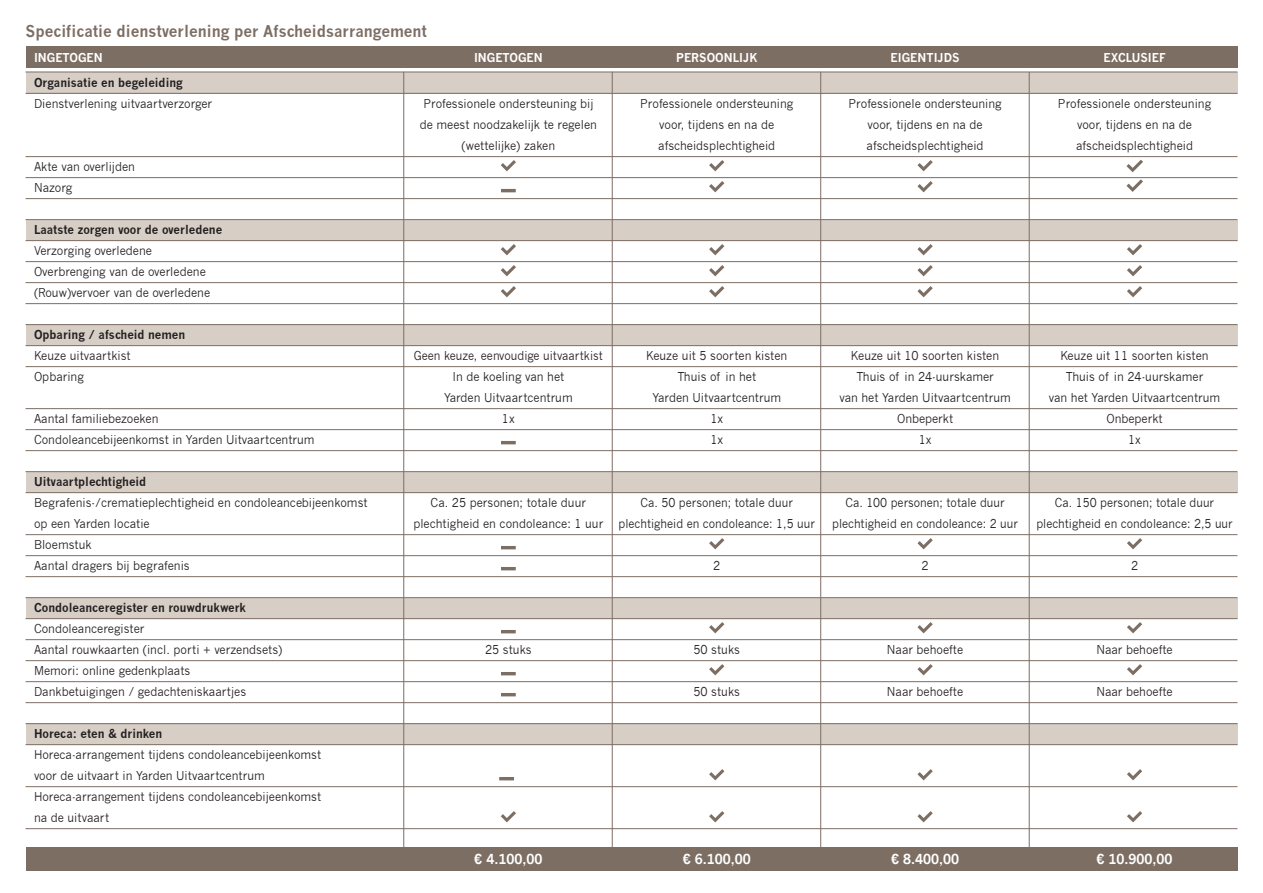
<style>
.page{position:relative;width:1263px;height:893px;background:#fff}
.page>*{position:absolute;margin:0;border:0;box-sizing:border-box;transform-origin:0 0}
.t1{font:700 15.9px "News Gothic";color:#7d6e64;scale:.95 1}
.t2{font:700 13.5px "News Gothic";color:#fff;scale:.95 1}
.t3{font:12px/21px "News Gothic";color:#231f20;text-align:center;scale:.95 1}
.t4{font:12px/21px "News Gothic";color:#231f20;text-align:center;scale:.93 1}
.t5{font:700 12px "News Gothic";color:#231f20;scale:.95 1}
.t6{font:700 12px "News Gothic";color:#fff;scale:.95 1}
.s1{font-weight:700;color:#fff}
</style>
<div class="page">
<div style="left:26px;top:220px;width:1211px;height:20px;background:#d7cec5"></div>
<div style="left:26px;top:72px;width:1211px;height:22px;background:#d7cec5"></div>
<div style="left:26px;top:46px;width:1211px;height:21px;background:#7d6e64"></div>
<div style="left:26px;top:847px;width:1211px;height:24px;background:#7d6e64"></div>
<div style="left:26px;top:325px;width:1211px;height:21px;background:#d7cec5"></div>
<div style="left:26px;top:472px;width:1211px;height:20px;background:#d7cec5"></div>
<div style="left:26px;top:598px;width:1211px;height:20px;background:#d7cec5"></div>
<div style="left:26px;top:724px;width:1211px;height:21px;background:#d7cec5"></div>
<svg style="left:501px;top:160px;width:15px;height:11px"></svg>
<svg style="left:501px;top:189px;width:15px;height:3px"></svg>
<svg style="left:501px;top:244px;width:15px;height:11px"></svg>
<svg style="left:501px;top:265px;width:15px;height:11px"></svg>
<svg style="left:501px;top:286px;width:15px;height:11px"></svg>
<svg style="left:501px;top:441px;width:15px;height:3px"></svg>
<svg style="left:501px;top:546px;width:15px;height:3px"></svg>
<svg style="left:501px;top:567px;width:15px;height:3px"></svg>
<svg style="left:501px;top:630px;width:15px;height:3px"></svg>
<svg style="left:501px;top:672px;width:15px;height:3px"></svg>
<svg style="left:501px;top:693px;width:15px;height:3px"></svg>
<svg style="left:499px;top:777px;width:15px;height:3px"></svg>
<svg style="left:501px;top:811px;width:15px;height:11px"></svg>
<svg style="left:709px;top:160px;width:15px;height:11px"></svg>
<svg style="left:709px;top:181px;width:15px;height:11px"></svg>
<svg style="left:709px;top:244px;width:15px;height:11px"></svg>
<svg style="left:709px;top:265px;width:15px;height:11px"></svg>
<svg style="left:709px;top:286px;width:15px;height:11px"></svg>
<svg style="left:709px;top:538px;width:15px;height:11px"></svg>
<svg style="left:709px;top:622px;width:15px;height:11px"></svg>
<svg style="left:709px;top:664px;width:15px;height:11px"></svg>
<svg style="left:709px;top:769px;width:15px;height:11px"></svg>
<svg style="left:709px;top:811px;width:15px;height:11px"></svg>
<svg style="left:917px;top:160px;width:16px;height:11px"></svg>
<svg style="left:917px;top:181px;width:16px;height:11px"></svg>
<svg style="left:917px;top:244px;width:16px;height:11px"></svg>
<svg style="left:917px;top:265px;width:16px;height:11px"></svg>
<svg style="left:917px;top:286px;width:16px;height:11px"></svg>
<svg style="left:917px;top:538px;width:16px;height:11px"></svg>
<svg style="left:917px;top:622px;width:16px;height:11px"></svg>
<svg style="left:917px;top:664px;width:16px;height:11px"></svg>
<svg style="left:917px;top:769px;width:16px;height:11px"></svg>
<svg style="left:917px;top:811px;width:16px;height:11px"></svg>
<svg style="left:1127px;top:244px;width:15px;height:11px"></svg>
<svg style="left:1127px;top:265px;width:15px;height:11px"></svg>
<svg style="left:1127px;top:286px;width:15px;height:11px"></svg>
<svg style="left:1127px;top:538px;width:15px;height:11px"></svg>
<svg style="left:1127px;top:622px;width:15px;height:11px"></svg>
<svg style="left:1127px;top:664px;width:15px;height:11px"></svg>
<svg style="left:1127px;top:769px;width:15px;height:11px"></svg>
<svg style="left:1127px;top:811px;width:15px;height:11px"></svg>
<hr style="left:612px;top:72px;width:1px;height:784px;background:#7d6e64">
<hr style="left:820px;top:72px;width:1px;height:784px;background:#7d6e64">
<hr style="left:1029px;top:72px;width:1px;height:784px;background:#7d6e64">
<hr style="left:403px;top:72px;width:1px;height:784px;background:#7d6e64">
<hr style="left:26px;top:156px;width:1211px;height:1px;background:#7d6e64">
<hr style="left:26px;top:72px;width:1211px;height:1px;background:#7d6e64">
<hr style="left:26px;top:177px;width:1211px;height:1px;background:#7d6e64">
<hr style="left:26px;top:93px;width:1211px;height:1px;background:#7d6e64">
<hr style="left:26px;top:198px;width:1211px;height:1px;background:#7d6e64">
<hr style="left:26px;top:219px;width:1211px;height:1px;background:#7d6e64">
<hr style="left:26px;top:240px;width:1211px;height:1px;background:#7d6e64">
<hr style="left:26px;top:261px;width:1211px;height:1px;background:#7d6e64">
<hr style="left:26px;top:282px;width:1211px;height:1px;background:#7d6e64">
<hr style="left:26px;top:303px;width:1211px;height:1px;background:#7d6e64">
<hr style="left:26px;top:324px;width:1211px;height:1px;background:#7d6e64">
<hr style="left:26px;top:345px;width:1211px;height:1px;background:#7d6e64">
<hr style="left:26px;top:366px;width:1211px;height:1px;background:#7d6e64">
<hr style="left:26px;top:408px;width:1211px;height:1px;background:#7d6e64">
<hr style="left:26px;top:429px;width:1211px;height:1px;background:#7d6e64">
<hr style="left:26px;top:450px;width:1211px;height:1px;background:#7d6e64">
<hr style="left:26px;top:471px;width:1211px;height:1px;background:#7d6e64">
<hr style="left:26px;top:492px;width:1211px;height:1px;background:#7d6e64">
<hr style="left:26px;top:534px;width:1211px;height:1px;background:#7d6e64">
<hr style="left:26px;top:555px;width:1211px;height:1px;background:#7d6e64">
<hr style="left:26px;top:576px;width:1211px;height:1px;background:#7d6e64">
<hr style="left:26px;top:597px;width:1211px;height:1px;background:#7d6e64">
<hr style="left:26px;top:618px;width:1211px;height:1px;background:#7d6e64">
<hr style="left:26px;top:639px;width:1211px;height:1px;background:#7d6e64">
<hr style="left:26px;top:660px;width:1211px;height:1px;background:#7d6e64">
<hr style="left:26px;top:681px;width:1211px;height:1px;background:#7d6e64">
<hr style="left:26px;top:702px;width:1211px;height:1px;background:#7d6e64">
<hr style="left:26px;top:723px;width:1211px;height:1px;background:#7d6e64">
<hr style="left:26px;top:744px;width:1211px;height:1px;background:#7d6e64">
<hr style="left:26px;top:786px;width:1211px;height:1px;background:#7d6e64">
<hr style="left:26px;top:828px;width:1211px;height:1px;background:#7d6e64">
<svg style="left:1126px;top:160px;width:17px;height:12px"></svg>
<svg style="left:1126px;top:179px;width:17px;height:13px"></svg>
<h1 class="t1" style="left:26px;top:22px;width:424px">Specificatie dienstverlening per Afscheidsarrangement</h1>
<p class="t6" style="left:34px;top:50px;width:74px">Ingetogen</p>
<p class="t5" style="left:34px;top:76px;width:158px">Organisatie en begeleiding</p>
<p class="t3" style="left:34px;top:94px;width:189px">Dienstverlening uitvaartverzorger</p>
<p class="t3" style="left:34px;top:157px;width:108px;text-align:left">Akte van overlijden<br>Nazorg</p>
<p class="t5" style="left:34px;top:223px;width:200px">Laatste zorgen voor de overledene</p>
<p class="t3" style="left:34px;top:241px;width:187px;text-align:left">Verzorging overledene<br>Overbrenging van de overledene (Rouw)vervoer van de overledene</p>
<p class="t5" style="left:34px;top:328px;width:161px">Opbaring / afscheid nemen</p>
<p class="t3" style="left:34px;top:346px;width:103px;text-align:left">Keuze uitvaartkist<br>Opbaring</p>
<p class="t3" style="left:34px;top:409px;width:297px;text-align:left">Aantal familiebezoeken<br>Condoleancebijeenkomst in Yarden Uitvaartcentrum</p>
<p class="t5" style="left:34px;top:475px;width:120px">Uitvaartplechtigheid</p>
<p class="t3" style="left:34px;top:493px;width:353px;text-align:left">Begrafenis-/crematieplechtigheid en condoleancebijeenkomst op een Yarden locatie<br>Bloemstuk<br>Aantal dragers bij begrafenis</p>
<p class="t5" style="left:34px;top:601px;width:225px">Condoleanceregister en rouwdrukwerk</p>
<p class="t3" style="left:34px;top:619px;width:263px;text-align:left">Condoleanceregister<br>Aantal rouwkaarten (incl. porti + verzendsets)<br>Memori: online gedenkplaats Dankbetuigingen / gedachteniskaartjes</p>
<p class="t5" style="left:34px;top:727px;width:136px">Horeca: eten &amp; drinken</p>
<p class="t3" style="left:34px;top:745px;width:304px;text-align:left">Horeca-arrangement tijdens condoleancebijeenkomst voor de uitvaart in Yarden Uitvaartcentrum<span class="s1">taa </span>Horeca-arrangement tijdens condoleancebijeenkomst na de uitvaart <span class="s1">l</span></p>
<p class="t6" style="left:474px;top:50px;width:74px">Ingetogen</p>
<p class="t3" style="left:420px;top:94px;width:188px">Professionele ondersteuning bij de meest noodzakelijk te regelen (wettelijke) zaken</p>
<p class="t4" style="left:414px;top:346px;width:205px">Geen keuze, eenvoudige uitvaartkist<br>In de koeling van het<br>Yarden Uitvaartcentrum<br>1x</p>
<p class="t3" style="left:413px;top:493px;width:201px">Ca. 25 personen; totale duur plechtigheid en condoleance: 1 uur</p>
<p class="t3" style="left:485px;top:640px;width:50px">25 stuks</p>
<p class="t2" style="left:474px;top:851px;width:73px">€ 4.100,00</p>
<p class="t6" style="left:676px;top:50px;width:87px">Persoonlijk</p>
<p class="t3" style="left:640px;top:94px;width:163px">Professionele ondersteuning voor, tijdens en na de afscheidsplechtigheid</p>
<p class="t3" style="left:646px;top:346px;width:150px">Keuze uit 5 soorten kisten<br>Thuis of in het<br>Yarden Uitvaartcentrum<br>1x<br>1x</p>
<p class="t4" style="left:618px;top:493px;width:213px">Ca. 50 personen; totale duur plechtigheid en condoleance: 1,5 uur</p>
<p class="t3" style="left:713px;top:556px;width:9px">2</p>
<p class="t3" style="left:693px;top:640px;width:50px">50 stuks</p>
<p class="t3" style="left:693px;top:682px;width:50px">50 stuks</p>
<p class="t2" style="left:683px;top:851px;width:73px">€ 6.100,00</p>
<p class="t6" style="left:890px;top:50px;width:74px">Eigentijds</p>
<p class="t3" style="left:848px;top:94px;width:163px">Professionele ondersteuning voor, tijdens en na de afscheidsplechtigheid</p>
<p class="t3" style="left:839px;top:346px;width:182px">Keuze uit 10 soorten kisten<br>Thuis of in 24-uurskamer<br>van het Yarden Uitvaartcentrum<br>Onbeperkt<br>1x</p>
<p class="t4" style="left:832px;top:493px;width:201px">Ca. 100 personen; totale duur plechtigheid en condoleance: 2 uur</p>
<p class="t3" style="left:921px;top:556px;width:9px">2</p>
<p class="t3" style="left:887px;top:640px;width:82px">Naar behoefte</p>
<p class="t3" style="left:887px;top:682px;width:82px">Naar behoefte</p>
<p class="t2" style="left:891px;top:851px;width:73px">€ 8.400,00</p>
<p class="t6" style="left:1103px;top:50px;width:24px">Exclu</p>
<p class="t6" style="left:1140px;top:50px;width:28px">sief</p>
<p class="t3" style="left:1058px;top:94px;width:163px">Professionele ondersteuning voor, tijdens en na de afscheidsplechtigheid</p>
<p class="t3" style="left:1049px;top:346px;width:182px">Keuze uit 11 soorten kisten<br>Thuis of in 24-uurskamer<br>van het Yarden Uitvaartcentrum<br>Onbeperkt<br>1x</p>
<p class="t4" style="left:1036px;top:493px;width:213px">Ca. 150 personen; totale duur plechtigheid en condoleance: 2,5 uur</p>
<p class="t3" style="left:1131px;top:556px;width:9px">2</p>
<p class="t3" style="left:1096px;top:640px;width:82px">Naar behoefte</p>
<p class="t3" style="left:1096px;top:682px;width:82px">Naar behoefte</p>
<p class="t2" style="left:1096px;top:851px;width:82px">€ 10.900,00</p>
</div>
